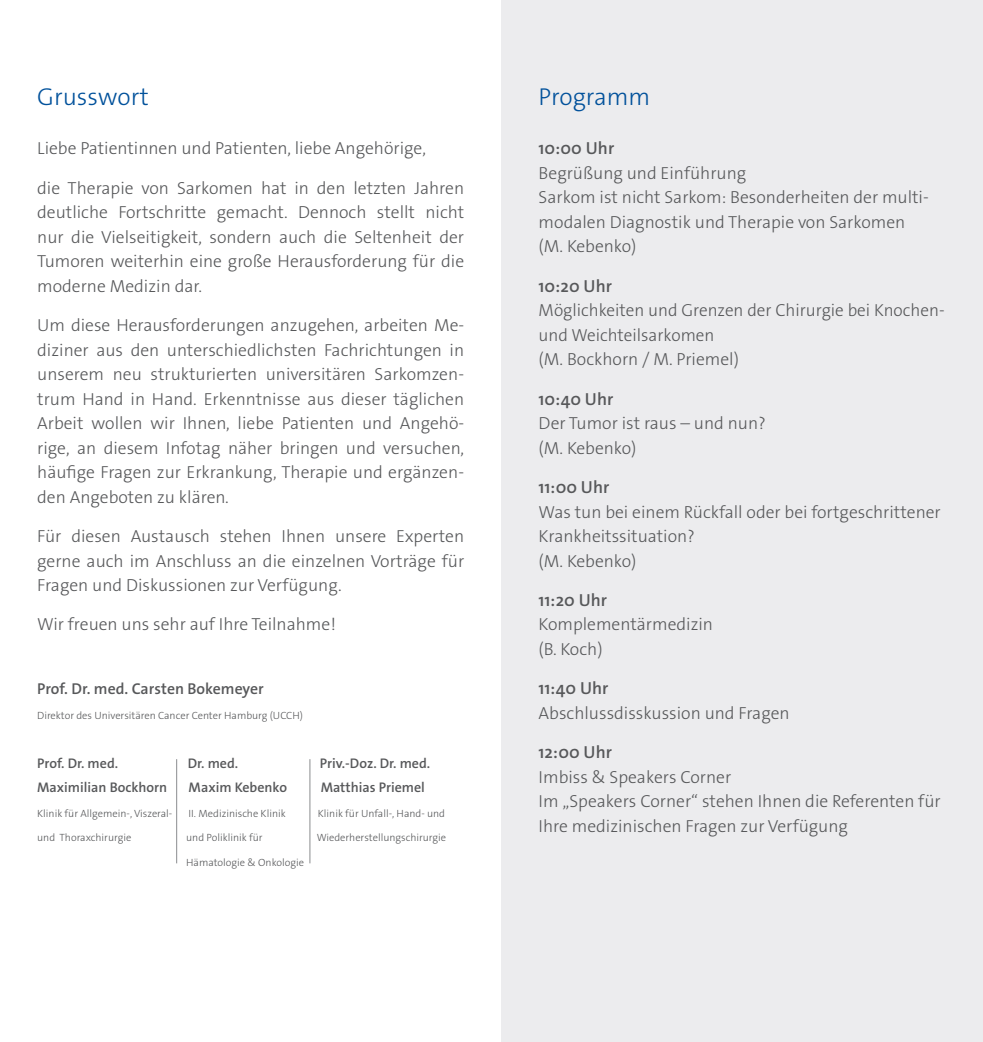
<style>
.page{position:relative;width:983px;height:1042px;background:#fff}
.page>*{position:absolute;margin:0;border:0;box-sizing:border-box;transform-origin:0 0}
.t1{font:300 24.5px "The Sans Os F";color:#01519b}
.t2{font:300 17.5px/24.5px "The Sans Os F";color:#57585a}
.t3{font:600 17.5px "The Sans Os F";color:#57585a}
.t4{font:600 15.75px "The Sans Os F";color:#57585a}
.t5{font:600 14px "The Sans Os F";color:#57585a}
.t6{font:300 10.5px "The Sans Os F";color:#57585a}
</style>
<div class="page">
<div style="left:501px;top:0;width:481px;height:1042px;background:#ececee"></div>
<hr style="left:176px;top:759px;width:1px;height:104px;background:#787a7d">
<hr style="left:309px;top:759px;width:1px;height:104px;background:#787a7d">
<h1 class="t1" style="left:37px;top:81px;width:113px">Grusswort</h1>
<p class="t2" style="left:37px;top:136px;width:390px">Liebe Patientinnen und Patienten, liebe Angehörige,</p>
<p class="t2" style="left:37px;top:176px;width:428px;text-align:justify">die Therapie von Sarkomen hat in den letzten Jahren deutliche Fortschritte gemacht. Dennoch stellt nicht nur die Vielseitigkeit, sondern auch die Seltenheit der Tumoren weiterhin eine große Herausforderung für die moderne Medizin dar.</p>
<p class="t2" style="left:37px;top:313px;width:428px;text-align:justify">Um diese Herausforderungen anzugehen, arbeiten Me&shy;diziner aus den unterschiedlichsten Fachrichtungen in unserem neu strukturierten universitären Sarkomzen&shy;trum Hand in Hand. Erkenntnisse aus dieser täglichen Arbeit wollen wir Ihnen, liebe Patienten und Angehö&shy;rige, an diesem Infotag näher bringen und versuchen, häufige Fragen zur Erkrankung, Therapie und ergänzen&shy;den Angeboten zu klären.</p>
<p class="t2" style="left:37px;top:524px;width:428px;text-align:justify">Für diesen Austausch stehen Ihnen unsere Experten gerne auch im Anschluss an die einzelnen Vorträge für Fragen und Diskussionen zur Verfügung.</p>
<p class="t2" style="left:37px;top:612px;width:300px">Wir freuen uns sehr auf Ihre Teilnahme!</p>
<p class="t4" style="left:37px;top:679px;width:228px">Prof. Dr. med. Carsten Bokemeyer</p>
<p class="t6" style="left:37px;top:708px;width:267px">Direktor des Universitären Cancer Center Hamburg (UCCH)</p>
<p class="t5" style="left:37px;top:754px;width:82px">Prof. Dr. med.</p>
<p class="t5" style="left:188px;top:754px;width:52px">Dr. med.</p>
<p class="t5" style="left:320px;top:754px;width:112px">Priv.-Doz. Dr. med.</p>
<p class="t5" style="left:37px;top:778px;width:131px">Maximilian Bockhorn</p>
<p class="t5" style="left:189px;top:778px;width:100px">Maxim Kebenko</p>
<p class="t5" style="left:320px;top:778px;width:106px">Matthias Priemel</p>
<p class="t6" style="left:37px;top:806px;width:137px">Klinik für Allgemein-, Viszeral-</p>
<p class="t6" style="left:188px;top:806px;width:99px">II. Medizinische Klinik</p>
<p class="t6" style="left:318px;top:806px;width:129px">Klinik für Unfall-, Hand- und</p>
<p class="t6" style="left:37px;top:831px;width:96px">und Thoraxchirurgie</p>
<p class="t6" style="left:186px;top:831px;width:78px">und Poliklinik für</p>
<p class="t6" style="left:316px;top:831px;width:131px">Wiederherstellungschirurgie</p>
<p class="t6" style="left:186px;top:855px;width:119px">Hämatologie &amp; Onkologie</p>
<h1 class="t1" style="left:538px;top:81px;width:113px">Programm</h1>
<p class="t3" style="left:538px;top:137px;width:77px">10:00 Uhr</p>
<p class="t2" style="left:538px;top:161px;width:391px">Begrüßung und Einführung<br>Sarkom ist nicht Sarkom: Besonderheiten der multi&shy;modalen Diagnostik und Therapie von Sarkomen (M. Kebenko)</p>
<p class="t3" style="left:538px;top:274px;width:75px">10:20 Uhr</p>
<p class="t2" style="left:538px;top:298px;width:407px">Möglichkeiten und Grenzen der Chirurgie bei Knochen&shy;und Weichteilsarkomen<br>(M. Bockhorn / M. Priemel)</p>
<p class="t3" style="left:538px;top:387px;width:76px">10:40 Uhr</p>
<p class="t2" style="left:538px;top:411px;width:229px">Der Tumor ist raus – und nun? (M. Kebenko)</p>
<p class="t3" style="left:538px;top:476px;width:72px">11:00 Uhr</p>
<p class="t2" style="left:538px;top:499px;width:403px">Was tun bei einem Rückfall oder bei fortgeschrittener<br>Krankheitssituation?<br>(M. Kebenko)</p>
<p class="t3" style="left:538px;top:589px;width:70px">11:20 Uhr</p>
<p class="t2" style="left:538px;top:612px;width:176px">Komplementärmedizin (B. Koch)</p>
<p class="t3" style="left:538px;top:677px;width:71px">11:40 Uhr</p>
<p class="t2" style="left:538px;top:701px;width:252px">Abschlussdisskussion und Fragen</p>
<p class="t3" style="left:538px;top:741px;width:75px">12:00 Uhr</p>
<p class="t2" style="left:538px;top:764px;width:403px">Imbiss &amp; Speakers Corner<br>Im „Speakers Corner“ stehen Ihnen die Referenten für<br>Ihre medizinischen Fragen zur Verfügung</p>
</div>
